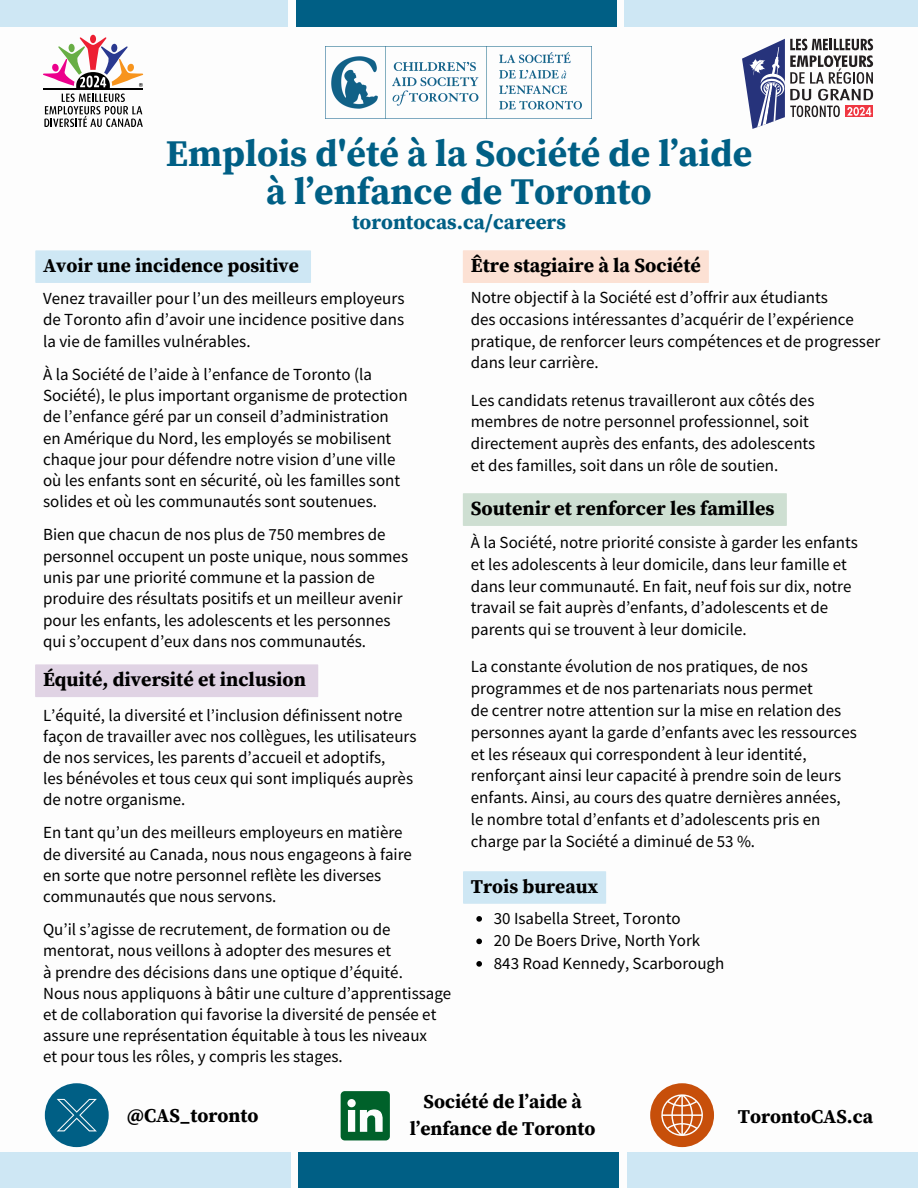
<style>
.page{position:relative;width:918px;height:1188px;background:#fff}
.page>*{position:absolute;margin:0;border:0;box-sizing:border-box;transform-origin:0 0}
.t1{font:700 37.5px/38.2px "Source Serif Pro";color:#005f85;text-align:center}
.t2{font:700 21px "Source Serif Pro";color:#005f85}
.t3{font:700 19.95px "Source Serif Pro";color:#000}
.t4{font:700 19.5px/27px "Source Serif Pro";color:#000;text-align:center}
.t5{font:16.95px/21.8px "Source Sans Pro";color:#000}
</style>
<div class="page">
<div style="left:0;top:0;width:288px;height:26px;background:#cee7f4"></div>
<div style="left:296px;top:0;width:321px;height:26px;background:#005f85"></div>
<div style="left:624px;top:0;width:294px;height:26px;background:#cee7f4"></div>
<div style="left:0;top:1153px;width:291px;height:35px;background:#cee7f4"></div>
<div style="left:299px;top:1153px;width:320px;height:35px;background:#005f85"></div>
<div style="left:627px;top:1153px;width:291px;height:35px;background:#cee7f4"></div>
<div style="left:35px;top:664px;width:283px;height:33px;background:#e0d3e4"></div>
<div style="left:35px;top:250px;width:276px;height:33px;background:#cee7f4"></div>
<div style="left:463px;top:250px;width:246px;height:33px;background:#fce1d4"></div>
<div style="left:463px;top:493px;width:324px;height:33px;background:#cedfd2"></div>
<div style="left:463px;top:871px;width:143px;height:33px;background:#cee7f4"></div>
<svg style="left:476px;top:916px;width:6px;height:6px"></svg>
<svg style="left:476px;top:939px;width:6px;height:5px"></svg>
<svg style="left:476px;top:961px;width:6px;height:6px"></svg>
<svg style="left:341px;top:1091px;width:49px;height:49px"></svg>
<svg style="left:650px;top:1083px;width:64px;height:64px"></svg>
<svg style="left:45px;top:1083px;width:64px;height:64px"></svg>
<img style="left:325px;top:47px;width:267px;height:72px">
<svg style="left:43px;top:35px;width:101px;height:92px"></svg>
<svg style="left:742px;top:39px;width:131px;height:90px"></svg>
<p class="t1" style="left:166px;top:136px;width:588px">Emplois d'été à la Société de l’aide à l’enfance de Toronto</p>
<p class="t4" style="left:43px;top:253px;width:257px">Avoir une incidence positive</p>
<p class="t2" style="left:352px;top:210px;width:215px">torontocas.ca/careers</p>
<p class="t3" style="left:471px;top:254px;width:232px">Être stagiaire à la Société</p>
<p class="t5" style="left:43px;top:288px;width:363px;line-height:21.3px">Venez travailler pour l’un des meilleurs employeurs de Toronto afin d’avoir une incidence positive dans</p>
<h2 class="t5" style="left:43px;top:330px;width:209px">la vie de familles vulnérables.</h2>
<p class="t5" style="left:43px;top:363px;width:366px;line-height:21.3px">À la Société de l’aide à l’enfance de Toronto (la<br>Société), le plus important organisme de protection de l’enfance géré par un conseil d’administration</p>
<p class="t5" style="left:43px;top:427px;width:354px;line-height:21.3px">en Amérique du Nord, les employés se mobilisent chaque jour pour défendre notre vision d’une ville</p>
<p class="t5" style="left:43px;top:469px;width:359px;line-height:21.3px">où les enfants sont en sécurité, où les familles sont solides et où les communautés sont soutenues.</p>
<p class="t5" style="left:43px;top:524px;width:367px;line-height:21.3px">Bien que chacun de nos plus de 750 membres de personnel occupent un poste unique, nous sommes unis par une priorité commune et la passion de produire des résultats positifs et un meilleur avenir pour les enfants, les adolescents et les personnes</p>
<p class="t5" style="left:43px;top:630px;width:325px">qui s’occupent d’eux dans nos communautés.</p>
<p class="t3" style="left:43px;top:668px;width:264px">Équité, diversité et inclusion</p>
<p class="t5" style="left:43px;top:704px;width:361px">L’équité, la diversité et l’inclusion définissent notre</p>
<p class="t5" style="left:43px;top:725px;width:375px">façon de travailler avec nos collègues, les utilisateurs</p>
<p class="t5" style="left:43px;top:746px;width:344px">de nos services, les parents d’accueil et adoptifs,</p>
<h1 class="t5" style="left:43px;top:767px;width:372px">les bénévoles et tous ceux qui sont impliqués auprès</h1>
<h2 class="t5" style="left:43px;top:789px;width:144px">de notre organisme.</h2>
<h2 class="t5" style="left:43px;top:822px;width:361px">En tant qu’un des meilleurs employeurs en matière</h2>
<p class="t5" style="left:43px;top:843px;width:370px">de diversité au Canada, nous nous engageons à faire</p>
<p class="t5" style="left:43px;top:864px;width:340px;line-height:21.3px">en sorte que notre personnel reflète les diverses communautés que nous servons.</p>
<p class="t5" style="left:43px;top:918px;width:350px;line-height:21.3px">Qu’il s’agisse de recrutement, de formation ou de mentorat, nous veillons à adopter des mesures et</p>
<p class="t5" style="left:43px;top:961px;width:361px">à prendre des décisions dans une optique d’équité.</p>
<p class="t5" style="left:43px;top:982px;width:410px;line-height:21.3px">Nous nous appliquons à bâtir une culture d’apprentissage et de collaboration qui favorise la diversité de pensée et assure une représentation équitable à tous les niveaux</p>
<p class="t5" style="left:43px;top:1046px;width:301px">et pour tous les rôles, y compris les stages.</p>
<p class="t5" style="left:471px;top:286px;width:359px">Notre objectif à la Société est d’offrir aux étudiants</p>
<p class="t5" style="left:471px;top:308px;width:411px">des occasions intéressantes d’acquérir de l’expérience pratique, de renforcer leurs compétences et de progresser dans leur carrière.</p>
<p class="t5" style="left:471px;top:389px;width:346px">Les candidats retenus travailleront aux côtés des membres de notre personnel professionnel, soit directement auprès des enfants, des adolescents</p>
<p class="t5" style="left:471px;top:454px;width:309px">et des familles, soit dans un rôle de soutien.</p>
<h2 class="t3" style="left:471px;top:497px;width:305px">Soutenir et renforcer les familles</h2>
<p class="t5" style="left:471px;top:531px;width:389px">À la Société, notre priorité consiste à garder les enfants et les adolescents à leur domicile, dans leur famille et dans leur communauté. En fait, neuf fois sur dix, notre travail se fait auprès d’enfants, d’adolescents et de parents qui se trouvent à leur domicile.</p>
<p class="t5" style="left:471px;top:656px;width:344px">La constante évolution de nos pratiques, de nos programmes et de nos partenariats nous permet</p>
<p class="t5" style="left:471px;top:699px;width:388px">de centrer notre attention sur la mise en relation des personnes ayant la garde d’enfants avec les ressources et les réseaux qui correspondent à leur identité, renforçant ainsi leur capacité à prendre soin de leurs enfants. Ainsi, au cours des quatre dernières années,</p>
<p class="t5" style="left:471px;top:808px;width:351px">le nombre total d’enfants et d’adolescents pris en charge par la Société a diminué de 53 %.</p>
<h2 class="t4" style="left:471px;top:874px;width:129px">Trois bureaux</h2>
<p class="t5" style="left:494px;top:907px;width:188px">30 Isabella Street, Toronto</p>
<p class="t5" style="left:494px;top:930px;width:208px">20 De Boers Drive, North York</p>
<p class="t5" style="left:494px;top:952px;width:232px">843 Road Kennedy, Scarborough</p>
<p class="t4" style="left:127px;top:1103px;width:133px">@CAS_toronto</p>
<h2 class="t4" style="left:410px;top:1089px;width:187px">Société de l’aide à l’enfance de Toronto</h2>
<p class="t4" style="left:738px;top:1104px;width:137px">TorontoCAS.ca</p>
</div>
